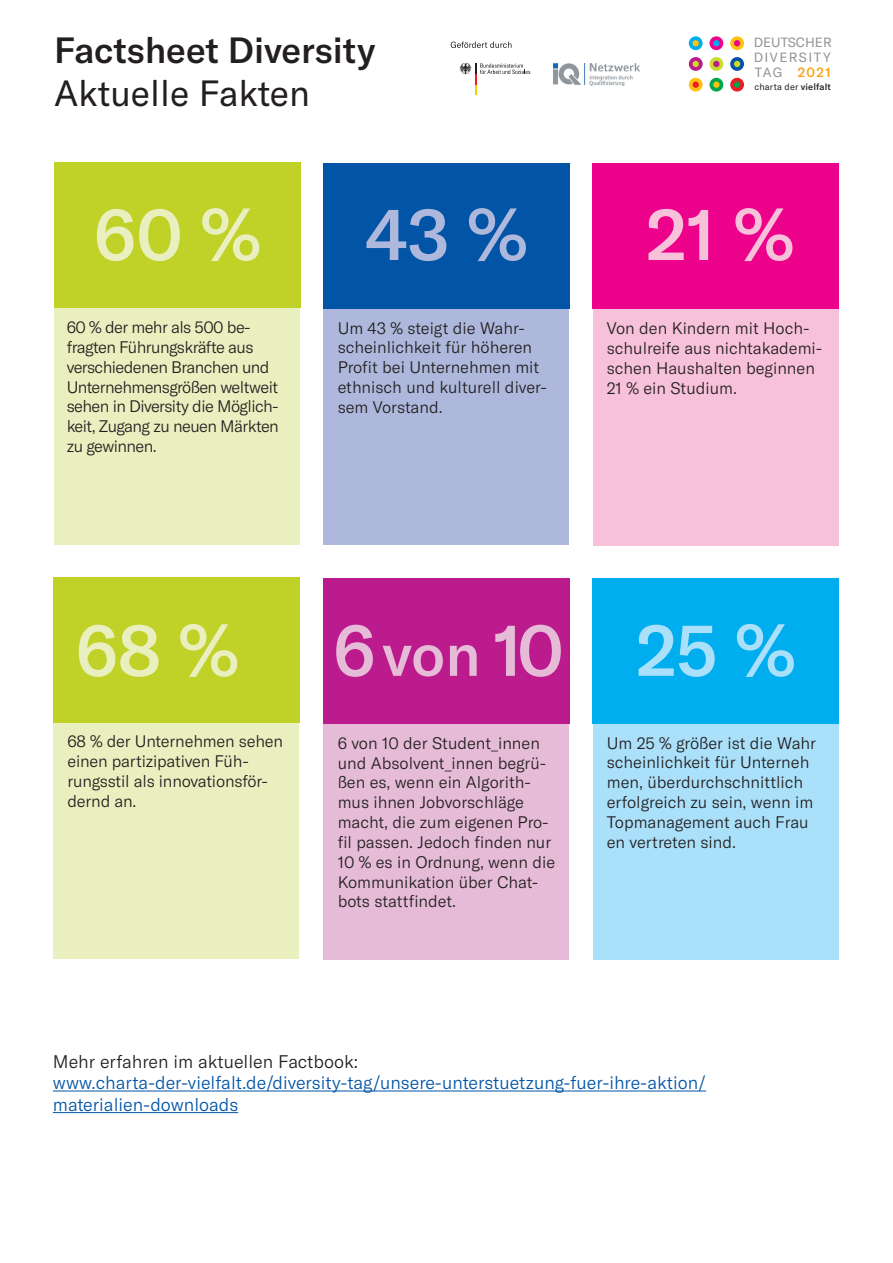
<style>
.page{position:relative;width:893px;height:1263px;background:#fff}
.page>*{position:absolute;margin:0;border:0;box-sizing:border-box;transform-origin:0 0}
.t1{font:500 72px "GT America";color:#eaefbf}
.t2{font:500 72px "GT America";color:#e5bbd7}
.t3{font:500 72px "GT America";color:#f7c1d9}
.t4{font:500 72px "GT America";color:#aeb8dc}
.t5{font:500 72px "GT America";color:#aae0f9}
.t6{font:500 36px "GT America";color:#231f20}
.t7{font:36px "GT America";color:#231f20}
.t8{font:300 18px/21.6px "GT America";color:#0154a6}
.t9{font:300 18px "GT America";color:#231f20}
.t10{font:300 16.5px/19.8px "GT America";color:#231f20}
.t11{font:300 16.5px/19.8px "GT America";letter-spacing:-.035em;color:#231f20}
.t12{font:13.2px/15.1px "GT America";letter-spacing:.045em;color:#939598;text-align:justify}
.t13{font:9.15px "GT America";letter-spacing:.015em;color:#231f20}
.s1{font-weight:500;color:#f9a51b}
.s2{font-weight:500}
.s3{font-size:60px}
</style>
<div class="page">
<hr style="left:53px;top:1090px;width:653px;height:1px;background:#0154a6">
<hr style="left:53px;top:1112px;width:185px;height:1px;background:#0154a6">
<div style="left:54px;top:163px;width:246px;height:382px;background:#eaefbf"></div>
<div style="left:54px;top:163px;width:247px;height:145px;background:#c0d128"></div>
<div style="left:324px;top:579px;width:245px;height:380px;background:#e5bbd7"></div>
<div style="left:323px;top:578px;width:247px;height:145px;background:#bc1b8d"></div>
<div style="left:593px;top:164px;width:246px;height:382px;background:#f7c1d9"></div>
<div style="left:592px;top:164px;width:247px;height:145px;background:#ed028c"></div>
<div style="left:53px;top:577px;width:246px;height:382px;background:#eaefbf"></div>
<div style="left:53px;top:577px;width:246px;height:145px;background:#c0d128"></div>
<div style="left:324px;top:164px;width:245px;height:380px;background:#aeb8dc"></div>
<div style="left:323px;top:164px;width:247px;height:145px;background:#0154a6"></div>
<div style="left:593px;top:579px;width:246px;height:380px;background:#aae0f9"></div>
<div style="left:592px;top:578px;width:247px;height:145px;background:#00aeef"></div>
<svg style="left:459px;top:63px;width:71px;height:32px"></svg>
<img style="left:553px;top:63px;width:86px;height:23px">
<svg style="left:689px;top:36px;width:14px;height:14px"></svg>
<div style="left:689px;top:57px;width:14px;height:14px;background:#bc1b8d;border-radius:50%"></div>
<svg style="left:689px;top:78px;width:14px;height:14px"></svg>
<svg style="left:709px;top:78px;width:14px;height:14px"></svg>
<svg style="left:730px;top:78px;width:14px;height:14px"></svg>
<div style="left:709px;top:57px;width:14px;height:14px;background:#cadb2a;border-radius:50%"></div>
<div style="left:730px;top:57px;width:14px;height:14px;background:#0154a6;border-radius:50%"></div>
<svg style="left:709px;top:36px;width:14px;height:14px"></svg>
<div style="left:730px;top:36px;width:14px;height:14px;background:#fec210;border-radius:50%"></div>
<svg style="left:693px;top:40px;width:6px;height:6px"></svg>
<div style="left:713px;top:40px;width:7px;height:6px;background:#00aeef;border-radius:50%"></div>
<svg style="left:734px;top:40px;width:6px;height:6px"></svg>
<svg style="left:693px;top:61px;width:6px;height:6px"></svg>
<div style="left:713px;top:61px;width:7px;height:6px;background:#bc1b8d;border-radius:50%"></div>
<svg style="left:734px;top:61px;width:6px;height:6px"></svg>
<svg style="left:693px;top:82px;width:6px;height:6px"></svg>
<div style="left:713px;top:82px;width:7px;height:6px;background:#fec210;border-radius:50%"></div>
<svg style="left:734px;top:82px;width:6px;height:6px"></svg>
<svg style="left:451px;top:42px;width:60px;height:6px"></svg>
<h2 class="t6" style="left:54px;top:28px;width:323px">Factsheet Diversity</h2>
<h2 class="t7" style="left:54px;top:72px;width:257px">Aktuelle Fakten</h2>
<h1 class="t1" style="left:94px;top:191px;width:168px">60 %</h1>
<p class="t11" style="left:67px;top:317px;width:214px">60 % der mehr als 500 be&shy;fragten Führungskräfte aus verschiedenen Branchen und<br>Unternehmensgrößen weltweit sehen in Diversity die Möglich&shy;keit, Zugang zu neuen Märkten zu gewinnen.</p>
<h1 class="t4" style="left:366px;top:191px;width:163px">43 %</h1>
<p class="t10" style="left:338px;top:318px;width:211px">Um 43 % steigt die Wahr&shy;scheinlichkeit für höheren<br>Profit bei Unternehmen mit ethnisch und kulturell diver&shy;sem Vorstand.</p>
<p class="t12" style="left:754px;top:35px;width:80px">DEUTSCHER DIVERSITY TAG <span class="s1">2021</span></p>
<p class="t13" style="left:754px;top:82px;width:78px">charta der <span class="s2">vielfalt</span></p>
<h1 class="t3" style="left:646px;top:191px;width:149px">21 %</h1>
<p class="t10" style="left:607px;top:319px;width:217px">Von den Kindern mit Hoch&shy;schulreife aus nichtakademi&shy;schen Haushalten beginnen<br>21 % ein Studium.</p>
<h1 class="t1" style="left:76px;top:607px;width:164px">68 %</h1>
<p class="t10" style="left:67px;top:732px;width:217px">68 % der Unternehmen sehen einen partizipativen Füh&shy;rungsstil als innovationsför&shy;dernd an.</p>
<h1 class="t2" style="left:333px;top:607px;width:232px">6 <span class="s3">von</span> 10</h1>
<p class="t10" style="left:338px;top:733px;width:219px">6 von 10 der Student_innen und Absolvent_innen begrü&shy;ßen es, wenn ein Algorith&shy;mus ihnen Jobvorschläge macht, die zum eigenen Pro&shy;fil passen. Jedoch finden nur<br>10 % es in Ordnung, wenn die<br>Kommunikation über Chat&shy;bots stattfindet.</p>
<h1 class="t5" style="left:636px;top:607px;width:160px">25 %</h1>
<p class="t10" style="left:607px;top:733px;width:211px">Um 25 % größer ist die Wahr scheinlichkeit für Unterneh men, überdurchschnittlich erfolgreich zu sein, wenn im<br>Topmanagement auch Frau en vertreten sind.</p>
<p class="t9" style="left:53px;top:1051px;width:307px">Mehr erfahren im aktuellen Factbook:</p>
<p class="t8" style="left:53px;top:1072px;width:655px">www.charta-der-vielfalt.de/diversity-tag/unsere-unterstuetzung-fuer-ihre-aktion/ materialien-downloads</p>
</div>
